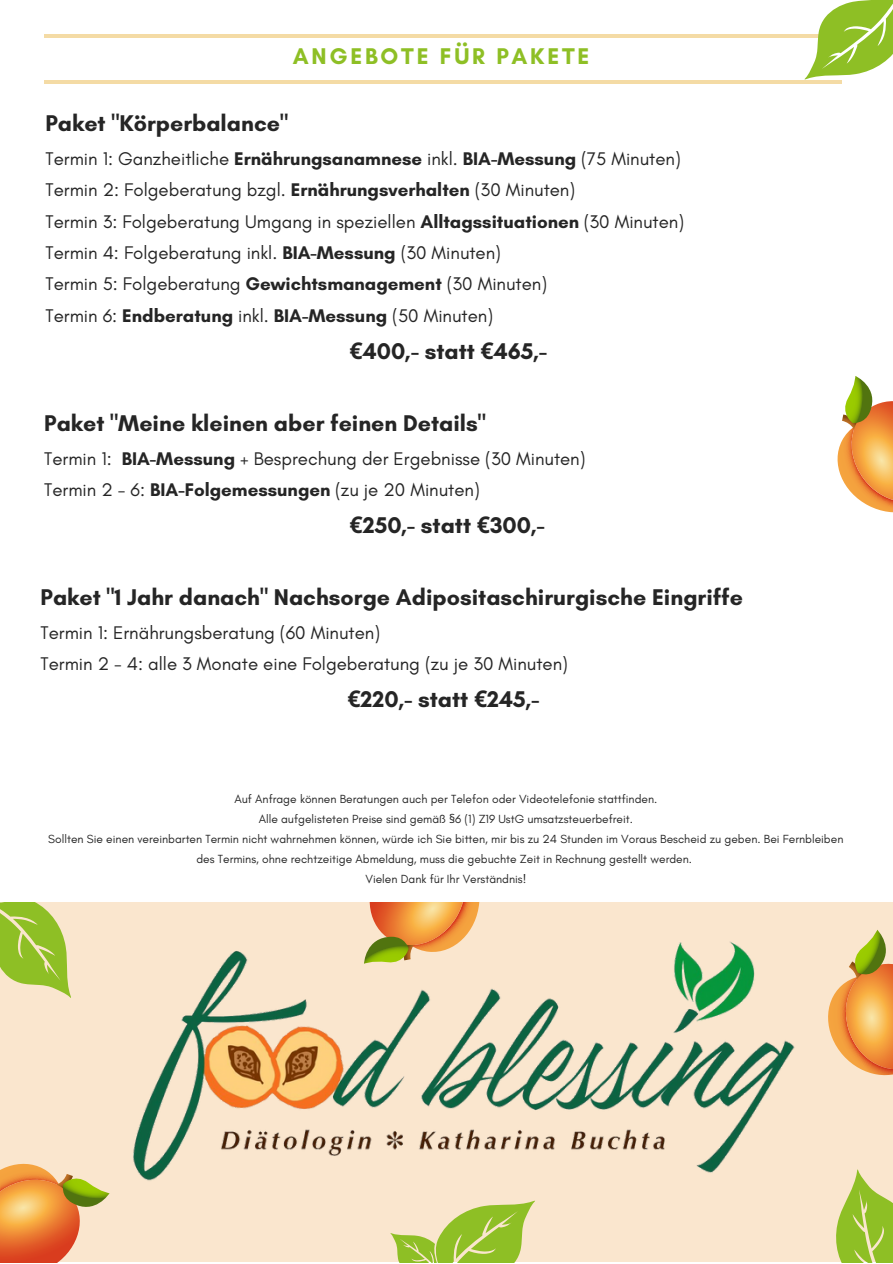
<style>
.page{position:relative;width:893px;height:1264px;background:#fff}
.page>*{position:absolute;margin:0;border:0;box-sizing:border-box;transform-origin:0 0}
.t1{font:700 23.1px "Glacial Indifference";color:#252525}
.t2{font:700 23.1px "Glacial Indifference";letter-spacing:.12em;color:#8ebf25}
.t3{font:18.6px/31.5px "Glacial Indifference";color:#252525}
.t4{font:12px/20px "Glacial Indifference";color:#252525;text-align:center}
.s1{font-weight:700}
.s2{font-family:"Noto Sans"}
</style>
<div class="page">
<div style="left:0;top:902px;width:892px;height:359px;background:#fae4c9"></div>
<img style="left:133px;top:941px;width:662px;height:240px">
<svg style="left:0;top:1163px;width:110px;height:99px"></svg>
<svg style="left:828px;top:930px;width:64px;height:146px"></svg>
<svg style="left:791px;top:1168px;width:101px;height:94px"></svg>
<svg style="left:0;top:902px;width:71px;height:96px"></svg>
<svg style="left:390px;top:1200px;width:146px;height:62px"></svg>
<svg style="left:363px;top:902px;width:118px;height:62px"></svg>
<hr style="left:44px;top:80px;width:797px;height:3px;background:#f4dba5">
<hr style="left:44px;top:34px;width:797px;height:4px;background:#f4dba5">
<svg style="left:837px;top:376px;width:55px;height:137px"></svg>
<svg style="left:804px;top:0;width:88px;height:80px"></svg>
<p class="t2" style="left:293px;top:42px;width:298px">ANGEBOTE FÜR PAKETE</p>
<p class="t1" style="left:45px;top:109px;width:244px">Paket "Körperbalance"</p>
<p class="t3" style="left:45px;top:142px;width:640px">Termin 1: Ganzheitliche <span class="s1">Ernährungsanamnese</span> inkl. <span class="s1">BIA-Messung</span> (75 Minuten)<br>Termin 2: Folgeberatung bzgl. <span class="s1">Ernährungsverhalten</span> (30 Minuten)<br>Termin 3: Folgeberatung Umgang in speziellen <span class="s1">Alltagssituationen</span> (30 Minuten)<br>Termin 4: Folgeberatung inkl. <span class="s1">BIA-Messung</span> (30 Minuten)<br>Termin 5: Folgeberatung <span class="s1">Gewichtsmanagement</span> (30 Minuten)<br>Termin 6: <span class="s1">Endberatung</span> inkl. <span class="s1">BIA-Messung</span> (50 Minuten)</p>
<p class="t1" style="left:349px;top:337px;width:199px"><span class="s2">€</span>400,- statt <span class="s2">€</span>465,-</p>
<p class="t1" style="left:44px;top:409px;width:443px">Paket "Meine kleinen aber feinen Details"</p>
<p class="t3" style="left:44px;top:442px;width:542px">Termin 1: <span class="s1">BIA-Messung</span> + Besprechung der Ergebnisse (30 Minuten)<br>Termin 2 - 6: <span class="s1">BIA-Folgemessungen</span> (zu je 20 Minuten)</p>
<p class="t1" style="left:349px;top:511px;width:197px"><span class="s2">€</span>250,- statt <span class="s2">€</span>300,-</p>
<p class="t1" style="left:41px;top:583px;width:703px">Paket "1 Jahr danach" Nachsorge Adipositaschirurgische Eingriffe</p>
<p class="t3" style="left:41px;top:616px;width:529px">Termin 1: Ernährungsberatung (60 Minuten)<br>Termin 2 - 4: alle 3 Monate eine Folgeberatung (zu je 30 Minuten)</p>
<p class="t1" style="left:347px;top:685px;width:193px"><span class="s2">€</span>220,- statt <span class="s2">€</span>245,-</p>
<p class="t4" style="left:48px;top:789px;width:796px">Auf Anfrage können Beratungen auch per Telefon oder Videotelefonie stattfinden.<br>Alle aufgelisteten Preise sind gemäß <span class="s2">§</span>6 (1) Z19 UstG umsatzsteuerbefreit.<br>Sollten Sie einen vereinbarten Termin nicht wahrnehmen können, würde ich Sie bitten, mir bis zu 24 Stunden im Voraus Bescheid zu geben. Bei Fernbleiben des Termins, ohne rechtzeitige Abmeldung, muss die gebuchte Zeit in Rechnung gestellt werden.<br>Vielen Dank für Ihr Verständnis!</p>
</div>
